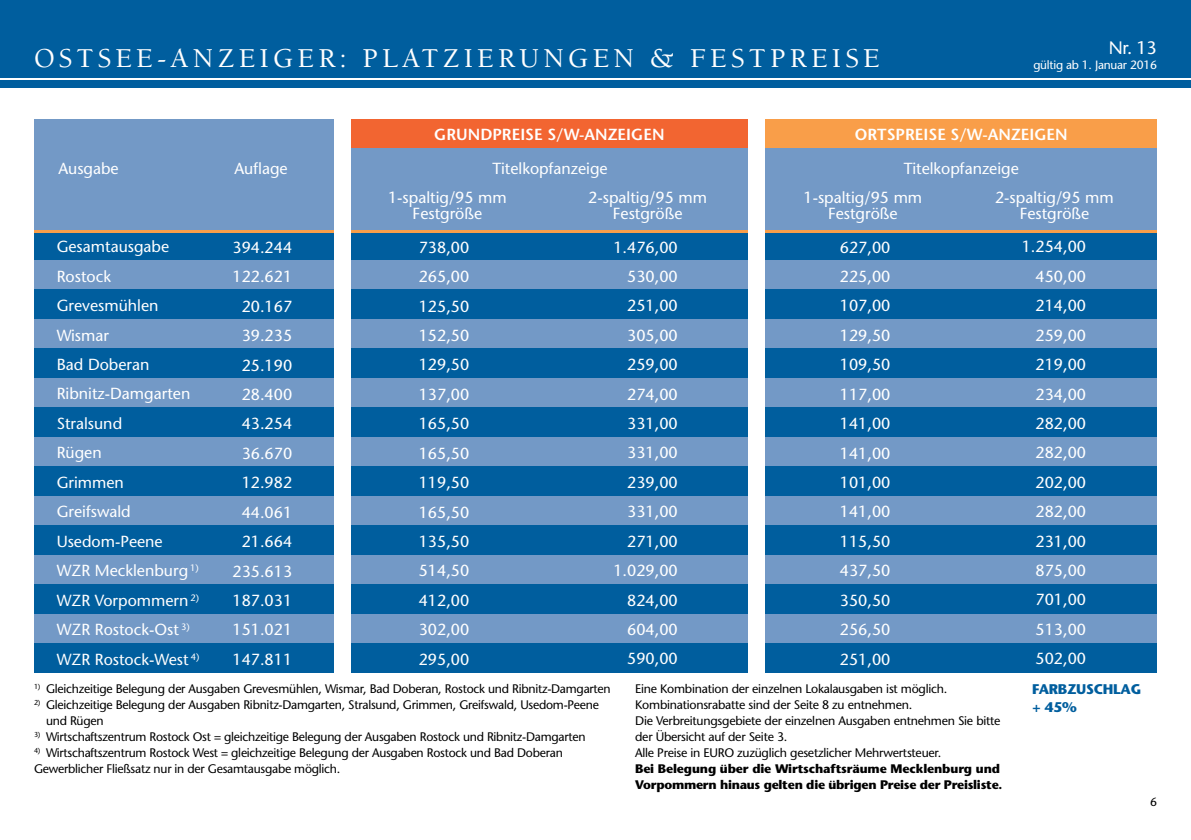
<style>
.page{position:relative;width:1191px;height:840px;background:#fff}
.page>*{position:absolute;margin:0;border:0;box-sizing:border-box;transform-origin:0 0}
.t1{font:500 28px "Berkeley";letter-spacing:.15em;color:#fff}
.t2{font:18px "Stone Sans";color:#fff}
.t3{font:16px/29.4px "Stone Sans";color:#fff;text-align:center}
.t4{font:600 16px "Stone Sans";color:#fff}
.t5{font:700 14px "Stone Sans";letter-spacing:-.02em;color:#005e9e}
.t6{font:12.4px/16px "Stone Sans";letter-spacing:-.02em;color:#000}
.t7{font:700 12.4px/16px "Stone Sans";letter-spacing:-.02em;color:#000}
.t8{font:12px "Stone Sans";letter-spacing:-.02em;color:#fff}
.t9{font:12px "Stone Sans";color:#000}
</style>
<div class="page">
<div style="left:0;top:0;width:1191px;height:88px;background:#005e9e"></div>
<hr style="left:0;top:78px;width:1191px;height:2px;background:#fff">
<div style="left:34px;top:230px;width:1123px;height:442px;background:#7399c6"></div>
<div style="left:34px;top:119px;width:1123px;height:113px;background:#7399c6"></div>
<div style="left:34px;top:230px;width:1123px;height:30px;background:#005e9e"></div>
<div style="left:34px;top:289px;width:1123px;height:30px;background:#005e9e"></div>
<div style="left:34px;top:348px;width:1123px;height:29px;background:#005e9e"></div>
<div style="left:34px;top:407px;width:1123px;height:29px;background:#005e9e"></div>
<div style="left:34px;top:466px;width:1123px;height:29px;background:#005e9e"></div>
<div style="left:34px;top:525px;width:1123px;height:29px;background:#005e9e"></div>
<div style="left:34px;top:584px;width:1123px;height:29px;background:#005e9e"></div>
<div style="left:34px;top:643px;width:1123px;height:29px;background:#005e9e"></div>
<hr style="left:34px;top:230px;width:1123px;height:3px;background:#f99e49">
<div style="left:340px;top:119px;width:817px;height:28px;background:#f26531"></div>
<div style="left:334px;top:113px;width:17px;height:562px;background:#fff"></div>
<div style="left:760px;top:119px;width:397px;height:28px;background:#f99e49"></div>
<div style="left:748px;top:113px;width:17px;height:562px;background:#fff"></div>
<p class="t2" style="left:1108px;top:37px;width:50px">Nr. 13</p>
<h1 class="t1" style="left:34px;top:44px;width:847px">OSTSEE-ANZEIGER: PLATZIERUNGEN &amp; FESTPREISE</h1>
<p class="t8" style="left:1033px;top:57px;width:125px">gültig ab 1. Januar 2016</p>
<p class="t3" style="left:58px;top:154px;width:62px">Ausgabe</p>
<p class="t3" style="left:234px;top:154px;width:55px">Auflage</p>
<p class="t4" style="left:434px;top:125px;width:24px">GRUN</p>
<p class="t4" style="left:480px;top:125px;width:22px">DPREISE</p>
<p class="t4" style="left:547px;top:125px;width:59px">S/W-ANZEIGEN</p>
<p class="t4" style="left:854px;top:125px;width:42px">ORTSPREISE</p>
<p class="t4" style="left:950px;top:125px;width:59px">S/W-ANZEIGEN</p>
<p class="t3" style="left:388px;top:154px;width:221px;line-height:28.4px;text-align:left;text-indent:104px">Titelkopfanzeige<br>1-spaltig/95 mm</p>
<p class="t3" style="left:413px;top:198px;width:71px">Festgröße</p>
<p class="t3" style="left:588px;top:189px;width:120px;line-height:16px">2-spaltig/95 mm<br>Festgröße</p>
<p class="t3" style="left:995px;top:154px;width:120px;line-height:28.4px;text-align:left;text-indent:-91px">Titelkopfanzeige<br>2-spaltig/95 mm</p>
<p class="t3" style="left:1019px;top:198px;width:71px">Festgröße</p>
<p class="t3" style="left:803px;top:189px;width:120px;line-height:16px">1-spaltig/95 mm<br>Festgröße</p>
<p class="t3" style="left:57px;top:232px;width:144px;text-align:left">Gesamtausgabe<br>Rostock<br>Grevesmühlen<br>Wismar<br>Bad Doberan<br>Ribnitz-Damgarten<br>Stralsund<br>Rügen<br>Grimmen<br>Greifswald<br>Usedom-Peene<br>WZR Mecklenburg <sup>1)<br></sup>WZR Vorpommern <sup>2)<br></sup>WZR Rostock-Ost <sup>3)<br></sup>WZR Rostock-West <sup>4)</sup></p>
<p class="t3" style="left:613px;top:232px;width:66px;text-align:right">1.476,00<br>530,00<br>251,00<br>305,00<br>259,00<br>274,00<br>331,00<br>331,00<br>239,00<br>331,00<br>271,00<br>1.029,00<br>824,00<br>604,00<br>590,00</p>
<p class="t3" style="left:1035px;top:232px;width:52px;text-align:justify;text-indent:-14px">1.254,00<br>450,00<br>214,00<br>259,00<br>219,00<br>234,00<br>282,00<br>282,00<br>202,00<br>282,00<br>231,00<br>875,00<br>701,00<br>513,00<br>502,00</p>
<p class="t3" style="left:232px;top:232px;width:61px">394.244<br>122.621<br>20.167<br>39.235<br>25.190<br>28.400<br>43.254<br>36.670<br>12.982<br>44.061<br>21.664<br>235.613<br>187.031<br>151.021<br>147.811</p>
<p class="t3" style="left:419px;top:232px;width:52px;text-align:justify">738,00<br>265,00<br>125,50<br>152,50<br>129,50<br>137,00<br>165,50<br>165,50<br>119,50<br>165,50<br>135,50<br>514,50<br>412,00<br>302,00<br>295,00</p>
<p class="t3" style="left:840px;top:232px;width:52px;text-align:justify">627,00<br>225,00<br>107,00<br>129,50<br>109,50<br>117,00<br>141,00<br>141,00<br>101,00<br>141,00<br>115,50<br>437,50<br>350,50<br>256,50<br>251,00</p>
<p class="t6" style="left:34px;top:680px;width:578px"><sup>1)</sup> Gleichzeitige Belegung der Ausgaben Grevesmühlen, Wismar, Bad Doberan, Rostock und Ribnitz-Damgarten</p>
<p class="t6" style="left:46px;top:696px;width:554px;text-indent:-12px"><sup>2)</sup> Gleichzeitige Belegung der Ausgaben Ribnitz-Damgarten, Stralsund, Grimmen, Greifswald, Usedom-Peene und Rügen</p>
<p class="t6" style="left:34px;top:728px;width:553px"><sup>3)</sup> Wirtschaftszentrum Rostock Ost = gleichzeitige Belegung der Ausgaben Rostock und Ribnitz-Damgarten</p>
<p class="t6" style="left:34px;top:744px;width:530px"><sup>4)</sup> Wirtschaftszentrum Rostock West = gleichzeitige Belegung der Ausgaben Rostock und Bad Doberan<br>Gewerblicher Fließsatz nur in der Gesamtausgabe möglich.</p>
<p class="t6" style="left:635px;top:680px;width:367px">Eine Kombination der einzelnen Lokalausgaben ist möglich.<br>Kombinationsrabatte sind der Seite 8 zu entnehmen.<br>Die Verbreitungsgebiete der einzelnen Ausgaben entnehmen Sie bitte der Übersicht auf der Seite 3.<br>Alle Preise in EURO zuzüglich gesetzlicher Mehrwertsteuer.</p>
<p class="t7" style="left:635px;top:760px;width:369px">Bei Belegung über die Wirtschaftsräume Mecklenburg und<br>Vorpommern hinaus gelten die übrigen Preise der Preisliste.</p>
<p class="t5" style="left:1032px;top:680px;width:17px">Farbzus</p>
<p class="t5" style="left:1093px;top:680px;width:38px">chlag</p>
<p class="t5" style="left:1032px;top:698px;width:47px">+ 45%</p>
<p class="t9" style="left:1150px;top:794px;width:8px">6</p>
</div>
